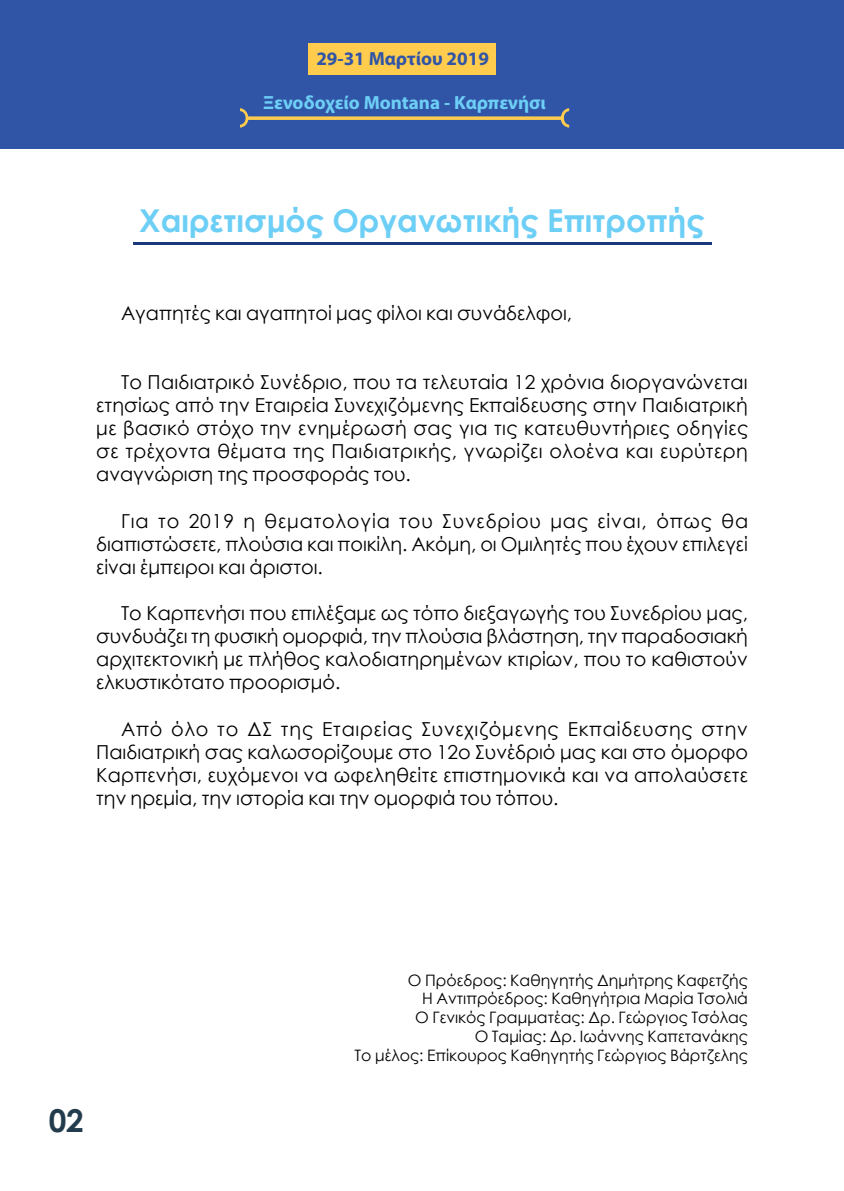
<style>
.page{position:relative;width:844px;height:1191px;background:#fff}
.page>*{position:absolute;margin:0;border:0;box-sizing:border-box;transform-origin:0 0}
.t1{font:700 31.5px "Century Gothic";color:#6dcff6}
.t2{font:700 31.5px "Century Gothic";color:#233c4d}
.t3{font:19.25px/23.1px "Century Gothic";color:#000;text-align:justify}
.t4{font:700 19.07px "Myriad Pro";color:#6dcff6}
.t5{font:700 19.07px "Myriad Pro";color:#3155a6}
.t6{font:15.75px/18.9px "Century Gothic";color:#000;text-align:right}
</style>
<div class="page">
<div style="left:0;top:0;width:843px;height:149px;background:#3155a6"></div>
<div style="left:308px;top:43px;width:187px;height:31px;background:#ffcc4e"></div>
<svg style="left:240px;top:108px;width:329px;height:20px"></svg>
<hr style="left:133px;top:242px;width:578px;height:3px;background:#18397e">
<p class="t5" style="left:316px;top:46px;width:174px">29-31 Μαρτίου 2019</p>
<p class="t4" style="left:263px;top:90px;width:284px">Ξενοδοχείο Montana - Καρπενήσι</p>
<h1 class="t1" style="left:139px;top:197px;width:567px">Xαιρετισμός Οργανωτικής Επιτροπής</h1>
<p class="t3" style="left:121px;top:301px;width:452px">Αγαπητές και αγαπητοί μας φίλοι και συνάδελφοι,</p>
<p class="t3" style="left:96px;top:370px;width:653px;text-indent:25px">Το Παιδιατρικό Συνέδριο, που τα τελευταία 12 χρόνια διοργανώνεται ετησίως από την Εταιρεία Συνεχιζόμενης Εκπαίδευσης στην Παιδιατρική με βασικό στόχο την ενημέρωσή σας για τις κατευθυντήριες οδηγίες σε τρέχοντα θέματα της Παιδιατρικής, γνωρίζει ολοένα και ευρύτερη αναγνώριση της προσφοράς του.</p>
<p class="t3" style="left:96px;top:509px;width:653px;text-indent:25px">Για το 2019 η θεματολογία του Συνεδρίου μας είναι, όπως θα διαπιστώσετε, πλούσια και ποικίλη. Ακόμη, οι Ομιλητές που έχουν επιλεγεί είναι έμπειροι και άριστοι.</p>
<p class="t3" style="left:96px;top:601px;width:653px;text-indent:25px">Το Καρπενήσι που επιλέξαμε ως τόπο διεξαγωγής του Συνεδρίου μας, συνδυάζει τη φυσική ομορφιά, την πλούσια βλάστηση, την παραδοσιακή αρχιτεκτονική με πλήθος καλοδιατηρημένων κτιρίων, που το καθιστούν ελκυστικότατο προορισμό.</p>
<p class="t3" style="left:96px;top:717px;width:653px;text-indent:25px">Από όλο το ΔΣ της Εταιρείας Συνεχιζόμενης Εκπαίδευσης στην Παιδιατρική σας καλωσορίζουμε στο 12ο Συνέδριό μας και στο όμορφο Καρπενήσι, ευχόμενοι να ωφεληθείτε επιστημονικά και να απολαύσετε την ηρεμία, την ιστορία και την ομορφιά του τόπου.</p>
<h1 class="t2" style="left:49px;top:1097px;width:36px">02</h1>
<p class="t6" style="left:354px;top:970px;width:395px">Ο Πρόεδρος: Καθηγητής Δημήτρης Καφετζής<br>Η Αντιπρόεδρος: Καθηγήτρια Μαρία Τσολιά<br>Ο Γενικός Γραμματέας: Δρ. Γεώργιος Τσόλας<br>Ο Ταμίας: Δρ. Ιωάννης Καπετανάκης<br>Το μέλος: Επίκουρος Καθηγητής Γεώργιος Βάρτζελης</p>
</div>
